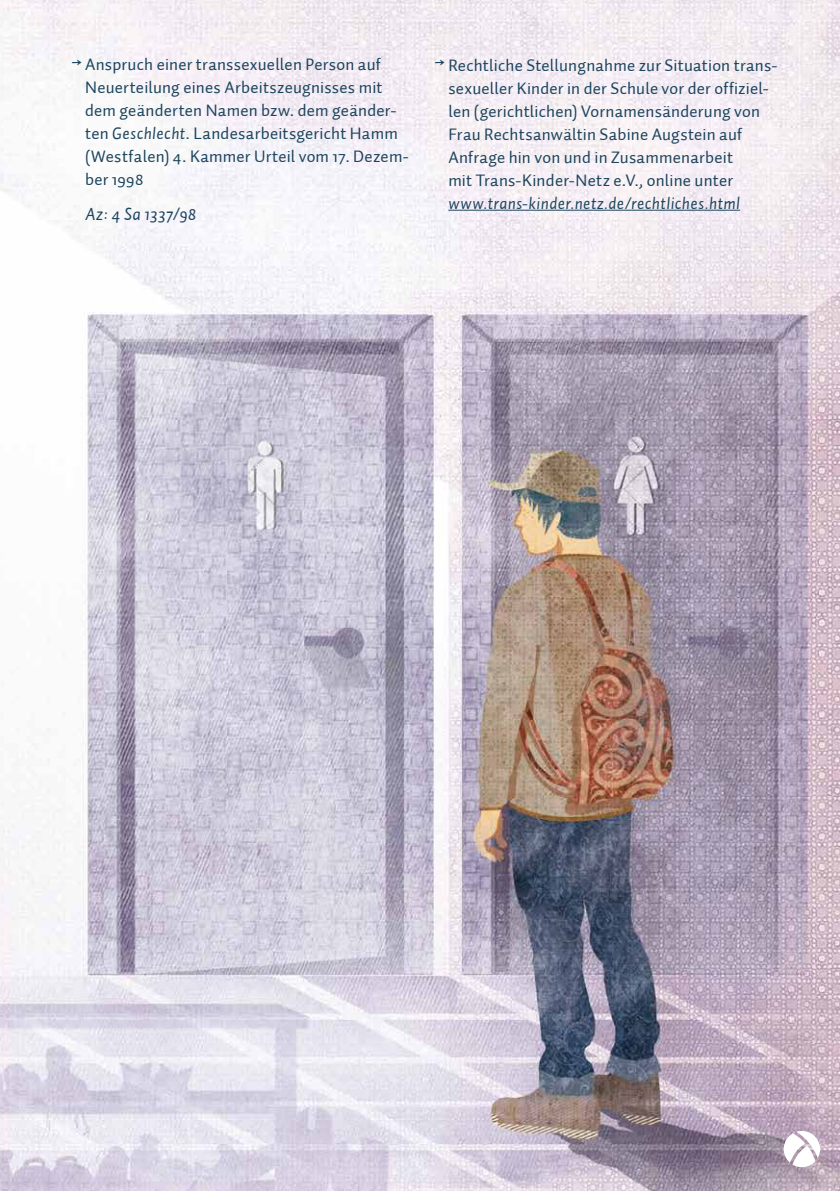
<style>
.page{position:relative;width:840px;height:1191px;background:#fff}
.page>*{position:absolute;margin:0;border:0;box-sizing:border-box;transform-origin:0 0}
.t1{font:italic 18px "Auto 1";letter-spacing:.025em;color:#1c445d}
.t2{font:17px/23px "Auto 1";letter-spacing:.015em;color:#1c445d}
.t3{font:italic 17px "Auto 1";letter-spacing:.025em;color:#1c445d}
.t4{font:17px "Vollkorn";color:#1c445d}
.s1{font-style:italic}
</style>
<div class="page">
<img style="left:0;top:0;width:839px;height:1191px">
<hr style="left:448px;top:210px;width:291px;height:1px;background:#1c445d">
<svg style="left:783px;top:1130px;width:37px;height:37px"></svg>
<p class="t2" style="left:85px;top:53px;width:325px">Anspruch einer transsexuellen Person auf Neuerteilung eines Arbeitszeugnisses mit dem geänderten Namen bzw. dem geänder&shy;ten <span class="s1">Geschlecht</span>. Landesarbeitsgericht Hamm (Westfalen) 4. Kammer Urteil vom 17. Dezem&shy;ber 1998</p>
<p class="t1" style="left:85px;top:202px;width:113px">Az: 4 Sa 1337/98</p>
<p class="t2" style="left:448px;top:54px;width:330px">Rechtliche Stellungnahme zur Situation trans&shy;sexueller Kinder in der Schule vor der offiziel&shy;len (gerichtlichen) Vornamensänderung von Frau Rechtsanwältin Sabine Augstein auf Anfrage hin von und in Zusammenarbeit<br>mit Trans-Kinder-Netz e.V., online unter</p>
<p class="t3" style="left:448px;top:192px;width:293px">www.trans-kinder.netz.de/rechtliches.html</p>
<p class="t4" style="left:71px;top:51px;width:13px">➙</p>
<p class="t4" style="left:434px;top:51px;width:13px">➙</p>
</div>
